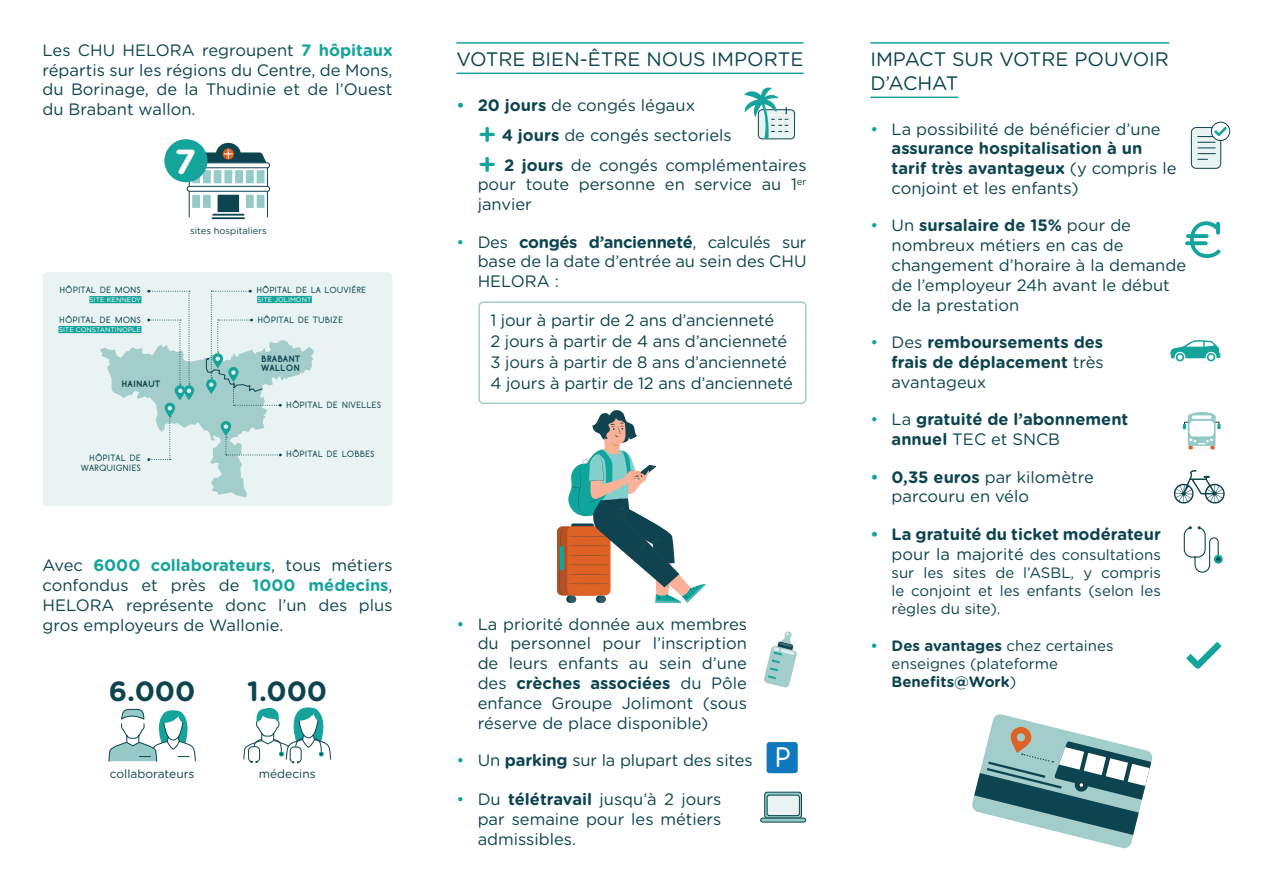
<style>
.page{position:relative;width:1263px;height:893px;background:#fff}
.page>*{position:absolute;margin:0;border:0;box-sizing:border-box;transform-origin:0 0}
.t1{font:700 34.8px "Gotham Rounded";color:#fff}
.t2{font:700 27.75px "Gotham Rounded";color:#0c444f}
.t3{font:25.2px "Belgika 8 th";color:#fff}
.Style_de_paragraphe_5{font:19.5px "Gotham Rounded";color:#0c444f}
.Style_de_paragraphe_6{font:19.5px "Gotham Rounded";color:#0c444f}
.Style_de_paragraphe_7{font:19.5px "Gotham Rounded";letter-spacing:-.02em;color:#0c444f}
.Puces{font:16.5px/19.8px "Gotham Rounded";color:#0c444f;text-align:justify}
.t4{font:700 16.5px/19.8px "Gotham Rounded";color:#0c444f;text-align:justify}
.t5{font:15px/18px "Gotham Rounded";color:#0c444f;text-align:justify}
.BODY_Big{font:12px "Gotham Rounded";color:#0c444f}
.BODY_Big-2{font:9.3px "Gotham Rounded";color:#0c444f}
.t6{font:8.1px "Belgika 8 th";color:#0c444f}
.t7{font:8.1px/9.8px "Belgika 5 th";color:#0c444f}
.t8{font:7.95px "Belgika 8 th";color:#0c444f}
.Style_de_paragraphe_4{font:6.75px "Gotham Rounded";color:#fff}
.s1{font-weight:700;color:#15a49c}
.s2{font-weight:700}
.s3{font-weight:500;font-size:30px;color:#15a49c}
.s4{color:#15a49c}
.s5{font-weight:400;color:#15a49c}
.s6{font-weight:400}
.s7{font-size:16.5px}
</style>
<div class="page">
<div style="left:43px;top:272px;width:349px;height:234px;background:#e8f3f2;border-radius:4px"></div>
<div style="left:89px;top:296px;width:52px;height:7px;background:#15a49c"></div>
<div style="left:58px;top:326px;width:83px;height:7px;background:#15a49c"></div>
<svg style="left:100px;top:290px;width:214px;height:207px"></svg>
<div style="left:187px;top:186px;width:83px;height:6px;border:1px solid #0c444f;border-radius:2px"></div>
<div style="left:187px;top:163px;width:83px;height:5px;border:1px solid #0c444f;border-radius:2px"></div>
<svg style="left:189px;top:143px;width:79px;height:76px"></svg>
<div style="left:164px;top:139px;width:43px;height:43px;background:#15a49c;border-radius:50%"></div>
<svg style="left:108px;top:708px;width:88px;height:54px"></svg>
<svg style="left:243px;top:707px;width:88px;height:56px"></svg>
<hr style="left:456px;top:73px;width:347px;height:1px;background:#15a49c">
<hr style="left:456px;top:42px;width:347px;height:2px;background:#15a49c">
<svg style="left:744px;top:87px;width:51px;height:52px"></svg>
<div style="left:478px;top:301px;width:328px;height:103px;border:2px solid #a3cdcb;border-radius:4px"></div>
<svg style="left:764px;top:631px;width:33px;height:57px"></svg>
<div style="left:767px;top:742px;width:31px;height:31px;background:#1078bf;border-radius:3px"></div>
<svg style="left:765px;top:792px;width:36px;height:26px"></svg>
<div style="left:764px;top:792px;width:38px;height:26px;border:1px solid #0c444f;border-radius:3px"></div>
<div style="left:760px;top:818px;width:46px;height:4px;border:1px solid #0c444f;border-radius:2px"></div>
<div style="left:767px;top:795px;width:32px;height:21px;background:#e9f3f1;border-radius:2px"></div>
<div style="left:767px;top:795px;width:32px;height:21px;border:1px solid #0c444f;border-radius:2px"></div>
<hr style="left:870px;top:42px;width:299px;height:2px;background:#15a49c">
<hr style="left:870px;top:97px;width:88px;height:1px;background:#15a49c">
<div style="left:1191px;top:128px;width:30px;height:40px;background:#e9f3f1;border-radius:5px"></div>
<div style="left:1191px;top:127px;width:30px;height:42px;border:1px solid #0c444f;border-radius:5px"></div>
<svg style="left:1211px;top:122px;width:19px;height:19px"></svg>
<div style="left:1211px;top:122px;width:19px;height:19px;border:1px solid #0c444f;border-radius:50%"></div>
<svg style="left:1197px;top:127px;width:30px;height:33px"></svg>
<svg style="left:1185px;top:221px;width:35px;height:37px"></svg>
<div style="left:1176px;top:353px;width:8px;height:8px;background:#15a49c;border-radius:50%"></div>
<div style="left:1207px;top:353px;width:8px;height:8px;background:#15a49c;border-radius:50%"></div>
<svg style="left:1170px;top:340px;width:50px;height:20px"></svg>
<svg style="left:1183px;top:412px;width:37px;height:37px"></svg>
<svg style="left:1173px;top:470px;width:52px;height:34px"></svg>
<svg style="left:1214px;top:555px;width:9px;height:9px"></svg>
<svg style="left:1183px;top:526px;width:37px;height:47px"></svg>
<svg style="left:1186px;top:642px;width:36px;height:27px"></svg>
<div style="left:557px;top:526px;width:43px;height:69px;background:#b45021;border-radius:5px"></div>
<svg style="left:559px;top:410px;width:147px;height:193px"></svg>
<svg style="left:972px;top:714px;width:181px;height:135px"></svg>
<p class="Puces" style="left:43px;top:39px;width:352px">Les CHU HELORA regroupent <span class="s1">7 hôpitaux </span>répartis sur les régions du Centre, de Mons, du Borinage, de la Thudinie et de l’Ouest du Brabant wallon.</p>
<p class="t1" style="left:175px;top:136px;width:23px">7</p>
<p class="t6" style="left:59px;top:285px;width:83px">HÔPITAL DE MONS</p>
<p class="Style_de_paragraphe_4" style="left:90px;top:295px;width:53px">SITE KENNEDY</p>
<p class="t6" style="left:59px;top:315px;width:83px">HÔPITAL DE MONS</p>
<p class="Style_de_paragraphe_4" style="left:59px;top:325px;width:84px">SITE CONSTANTINOPLE</p>
<p class="t7" style="left:122px;top:379px;width:40px">HAINAUT</p>
<p class="t6" style="left:89px;top:453px;width:53px">HÔPITAL DE</p>
<p class="t6" style="left:81px;top:462px;width:62px">WARQUIGNIES</p>
<p class="BODY_Big-2" style="left:190px;top:224px;width:78px">sites hospitaliers</p>
<p class="t8" style="left:256px;top:285px;width:111px">HÔPITAL DE LA LOUVIÈRE</p>
<p class="Style_de_paragraphe_4" style="left:257px;top:295px;width:56px">SITE JOLIMONT</p>
<p class="t6" style="left:258px;top:315px;width:87px">HÔPITAL DE TUBIZE</p>
<p class="t7" style="left:261px;top:353px;width:41px">BRABANT<br>WALLON</p>
<p class="t6" style="left:286px;top:399px;width:96px">HÔPITAL DE NIVELLES</p>
<p class="t6" style="left:286px;top:449px;width:90px">HÔPITAL DE LOBBES</p>
<p class="Puces" style="left:43px;top:555px;width:352px">Avec <span class="s1">6000 collaborateurs</span>, tous métiers confondus et près de <span class="s1">1000 médecins</span>, HELORA représente donc l’un des plus gros employeurs de Wallonie.</p>
<p class="t2" style="left:109px;top:671px;width:88px">6.000</p>
<p class="BODY_Big" style="left:110px;top:765px;width:86px">collaborateurs</p>
<p class="t2" style="left:247px;top:671px;width:81px">1.000</p>
<p class="BODY_Big" style="left:259px;top:765px;width:58px">médecins</p>
<p class="Style_de_paragraphe_5" style="left:456px;top:45px;width:348px">VOTRE BIEN-ÊTRE NOUS IMPORTE</p>
<p class="Puces" style="left:456px;top:94px;width:240px"><span class="s1">•</span> <span class="s2">20 jours</span> de congés légaux</p>
<p class="Puces" style="left:478px;top:124px;width:256px"><span class="s3">+</span> <span class="s2">4 jours</span> de congés sectoriels</p>
<p class="Puces" style="left:478px;top:154px;width:330px"><span class="s3">+</span> <span class="s2">2 jours</span> de congés complémentaires pour toute personne en service au 1<sup>er </sup>janvier</p>
<p class="Puces" style="left:478px;top:231px;width:330px;text-indent:-21px"><span class="s4">•</span> Des <span class="s2">congés d’ancienneté</span>, calculés sur base de la date d’entrée au sein des CHU HELORA :</p>
<p class="Puces" style="left:490px;top:310px;width:285px">1 jour à partir de 2 ans d’ancienneté</p>
<p class="Puces" style="left:490px;top:331px;width:298px">2 jours à partir de 4 ans d’ancienneté</p>
<p class="Puces" style="left:490px;top:352px;width:298px">3 jours à partir de 8 ans d’ancienneté</p>
<p class="Puces" style="left:490px;top:373px;width:304px">4 jours à partir de 12 ans d’ancienneté</p>
<p class="Puces" style="left:478px;top:613px;width:271px;text-indent:-21px"><span class="s4">•</span> La priorité donnée aux membres du personnel pour l’inscription de leurs enfants au sein d’une des <span class="s2">crèches associées</span> du Pôle enfance Groupe Jolimont (sous réserve de place disponible)</p>
<p class="Puces" style="left:456px;top:750px;width:298px"><span class="s4">•</span> Un <span class="s2">parking</span> sur la plupart des sites</p>
<p class="Puces" style="left:478px;top:789px;width:245px;text-indent:-21px"><span class="s4">•</span> Du <span class="s2">télétravail</span> jusqu’à 2 jours par semaine pour les métiers admissibles.</p>
<h3 class="t3" style="left:774px;top:742px;width:18px">P</h3>
<p class="Style_de_paragraphe_6" style="left:870px;top:45px;width:300px">IMPACT SUR VOTRE POUVOIR</p>
<p class="Style_de_paragraphe_7" style="left:870px;top:69px;width:90px">D’ACHAT</p>
<p class="Puces" style="left:891px;top:118px;width:286px;text-align:left;text-indent:-21px"><span class="s4">•</span> La possibilité de bénéficier d’une <span class="s2">assurance hospitalisation à un tarif très avantageux</span> (y compris le conjoint et les enfants)</p>
<p class="Puces" style="left:891px;top:215px;width:296px;text-align:left;text-indent:-21px"><span class="s4">•</span> Un <span class="s2">sursalaire de 15%</span> pour de nombreux métiers en cas de changement d’horaire à la demande de l’employeur 24h avant le début de la prestation</p>
<p class="t4" style="left:891px;top:332px;width:214px;text-indent:-21px"><span class="s5">•</span> <span class="s6">Des</span> remboursements des frais de déplacement <span class="s6">très avantageux</span></p>
<p class="t4" style="left:891px;top:409px;width:238px;text-indent:-21px"><span class="s5">•</span> <span class="s6">La</span> gratuité de l’abonnement annuel <span class="s6">TEC et SNCB</span></p>
<p class="Puces" style="left:891px;top:466px;width:204px;text-indent:-21px"><span class="s1">•</span> <span class="s2">0,35 euros</span> par kilomètre parcouru en vélo</p>
<p class="t4" style="left:870px;top:523px;width:292px"><span class="s4">•</span> La gratuité du ticket modérateur</p>
<p class="t5" style="left:891px;top:545px;width:271px"><span class="s7">pour la majorité</span> des consultations sur les sites de l’ASBL, y compris le conjoint et les enfants (selon les règles du site).</p>
<p class="t5" style="left:891px;top:636px;width:223px;text-align:left;text-indent:-21px"><span class="s1">•</span> <span class="s2">Des avantages</span> chez certaines enseignes (plateforme<br><span class="s2">Benefits@Work</span>)</p>
</div>
